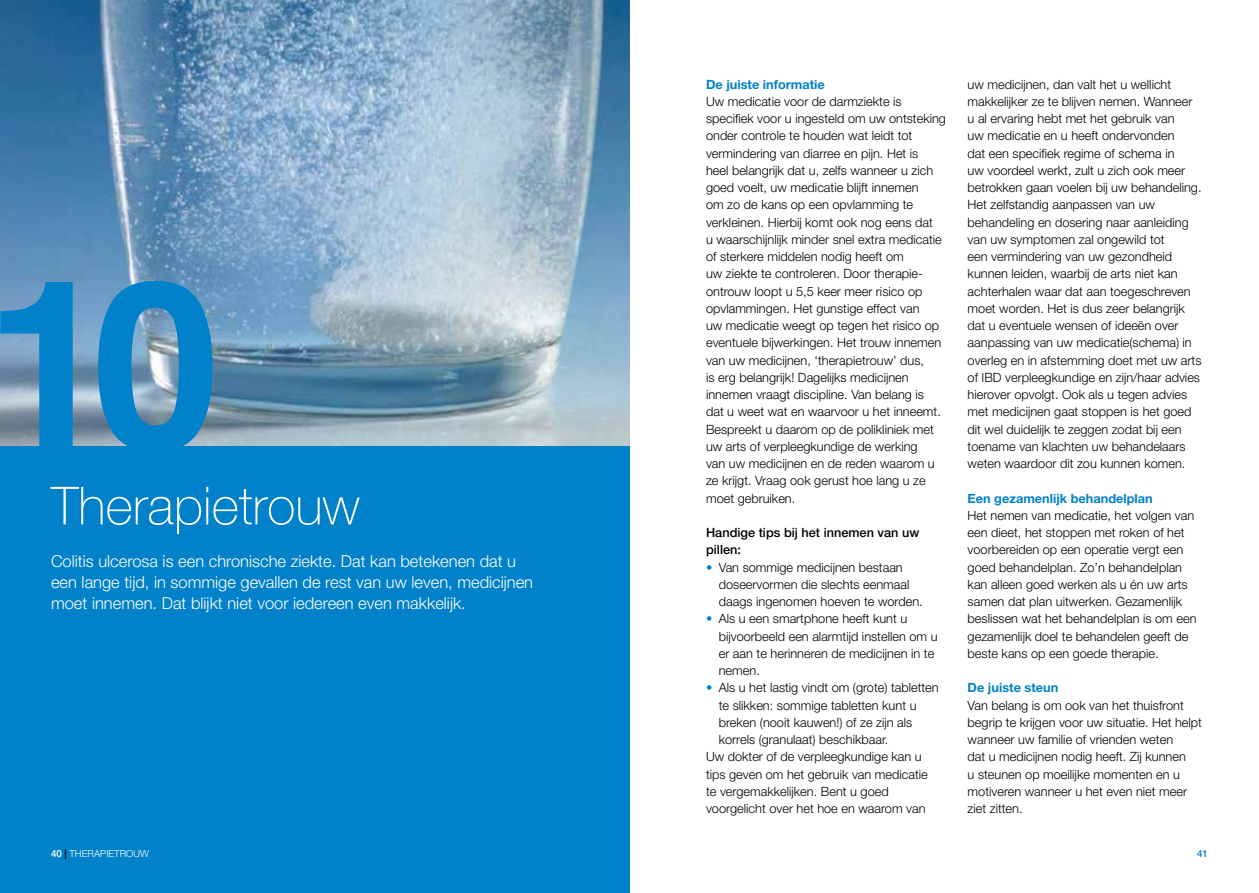
<style>
.page{position:relative;width:1259px;height:893px;background:#fff}
.page>*{position:absolute;margin:0;border:0;box-sizing:border-box;transform-origin:0 0}
.t1{font:700 234.15px "Helvetica";color:#0081c9}
.t2{font:100 52.5px "Helvetica Neue LT Std";color:#fff}
.t3{font:300 16.5px/21px "Helvetica Neue LT Std";color:#fff}
.t4{font:300 12.75px/17.2px "Helvetica Neue LT Std";color:#000}
.t5{font:700 12.75px "Helvetica Neue LT Std";color:#0081c9}
.t6{font:500 12.75px/17.2px "Helvetica Neue LT Std";color:#000}
.t7{font:300 9.75px "Helvetica Neue LT Std";color:#fff}
.t8{font:500 9.75px "Helvetica Neue LT Std";color:#0081c9}
.s1{color:#0081c9}
.s2{font-weight:500}
.s3{font-weight:500;color:#000}
</style>
<div class="page">
<img style="left:0;top:0;width:629px;height:446px">
<div style="left:0;top:446px;width:629px;height:447px;background:#0081c9"></div>
<h1 class="t1" style="left:-16px;top:176px;width:238px">10</h1>
<h2 class="t2" style="left:51px;top:476px;width:310px">Therapietrouw</h2>
<p class="t3" style="left:51px;top:550px;width:483px">Colitis ulcerosa is een chronische ziekte. Dat kan betekenen dat u een lange tijd, in sommige gevallen de rest van uw leven, medicijnen moet innemen. Dat blijkt niet voor iedereen even makkelijk.</p>
<p class="t5" style="left:706px;top:76px;width:120px">De juiste informatie</p>
<p class="t4" style="left:706px;top:92px;width:241px">Uw medicatie voor de darmziekte is specifiek voor u ingesteld om uw ontsteking onder controle te houden wat leidt tot vermindering van diarree en pijn. Het is<br>heel belangrijk dat u, zelfs wanneer u zich goed voelt, uw medicatie blijft innemen<br>om zo de kans op een opvlamming te verkleinen. Hierbij komt ook nog eens dat<br>u waarschijnlijk minder snel extra medicatie of sterkere middelen nodig heeft om<br>uw ziekte te controleren. Door therapie&shy;ontrouw loopt u 5,5 keer meer risico op opvlammingen. Het gunstige effect van<br>uw medicatie weegt op tegen het risico op eventuele bijwerkingen. Het trouw innemen van uw medicijnen, ‘therapietrouw’ dus,<br>is erg belangrijk! Dagelijks medicijnen innemen vraagt discipline. Van belang is<br>dat u weet wat en waarvoor u het inneemt.<br>Bespreekt u daarom op de polikliniek met uw arts of verpleegkundige de werking<br>van uw medicijnen en de reden waarom u ze krijgt. Vraag ook gerust hoe lang u ze moet gebruiken.</p>
<p class="t6" style="left:706px;top:524px;width:215px">Handige tips bij het innemen van uw pillen:</p>
<p class="t4" style="left:719px;top:558px;width:205px;text-indent:-13px"><span class="s1">•</span> Van sommige medicijnen bestaan doseervormen die slechts eenmaal daags ingenomen hoeven te worden.</p>
<p class="t4" style="left:719px;top:610px;width:220px;text-indent:-13px"><span class="s1">•</span> Als u een smartphone heeft kunt u bijvoorbeeld een alarmtijd instellen om u er aan te herinneren de medicijnen in te nemen.</p>
<p class="t4" style="left:706px;top:679px;width:234px"><span class="s1">•</span> Als u het lastig vindt om (grote) tabletten</p>
<p class="t4" style="left:719px;top:696px;width:199px">te slikken: sommige tabletten kunt u</p>
<p class="t4" style="left:719px;top:713px;width:195px">breken (nooit kauwen!) of ze zijn als</p>
<p class="t4" style="left:719px;top:731px;width:171px">korrels (granulaat) beschikbaar.</p>
<p class="t4" style="left:706px;top:748px;width:217px">Uw dokter of de verpleegkundige kan u</p>
<p class="t4" style="left:706px;top:765px;width:223px">tips geven om het gebruik van medicatie</p>
<p class="t4" style="left:706px;top:782px;width:184px">te vergemakkelijken. Bent u goed</p>
<p class="t4" style="left:706px;top:800px;width:221px">voorgelicht over het hoe en waarom van</p>
<p class="t4" style="left:967px;top:75px;width:235px">uw medicijnen, dan valt het u wellicht makkelijker ze te blijven nemen. Wanneer u al ervaring hebt met het gebruik van<br>uw medicatie en u heeft ondervonden<br>dat een specifiek regime of schema in<br>uw voordeel werkt, zult u zich ook meer betrokken gaan voelen bij uw behandeling.<br>Het zelfstandig aanpassen van uw behandeling en dosering naar aanleiding van uw symptomen zal ongewild tot<br>een vermindering van uw gezondheid kunnen leiden, waarbij de arts niet kan achterhalen waar dat aan toegeschreven moet worden. Het is dus zeer belangrijk dat u eventuele wensen of ideeën over aanpassing van uw medicatie(schema) in overleg en in afstemming doet met uw arts of IBD verpleegkundige en zijn/haar advies hierover opvolgt. Ook als u tegen advies met medicijnen gaat stoppen is het goed dit wel duidelijk te zeggen zodat bij een toename van klachten uw behandelaars weten waardoor dit zou kunnen komen.</p>
<p class="t5" style="left:967px;top:490px;width:187px">Een gezamenlijk behandelplan</p>
<p class="t4" style="left:967px;top:506px;width:230px">Het nemen van medicatie, het volgen van een dieet, het stoppen met roken of het voorbereiden op een operatie vergt een goed behandelplan. Zo’n behandelplan kan alleen goed werken als u én uw arts samen dat plan uitwerken. Gezamenlijk beslissen wat het behandelplan is om een gezamenlijk doel te behandelen geeft de beste kans op een goede therapie.</p>
<p class="t5" style="left:967px;top:680px;width:92px">De juiste steun</p>
<p class="t4" style="left:967px;top:696px;width:236px">Van belang is om ook van het thuisfront begrip te krijgen voor uw situatie. Het helpt wanneer uw familie of vrienden weten<br>dat u medicijnen nodig heeft. Zij kunnen<br>u steunen op moeilijke momenten en u motiveren wanneer u het even niet meer ziet zitten.</p>
<p class="t7" style="left:51px;top:848px;width:99px"><span class="s2">40</span> <span class="s3">|</span> THERAPIETROUW</p>
<p class="t8" style="left:1197px;top:848px;width:12px">41</p>
</div>
